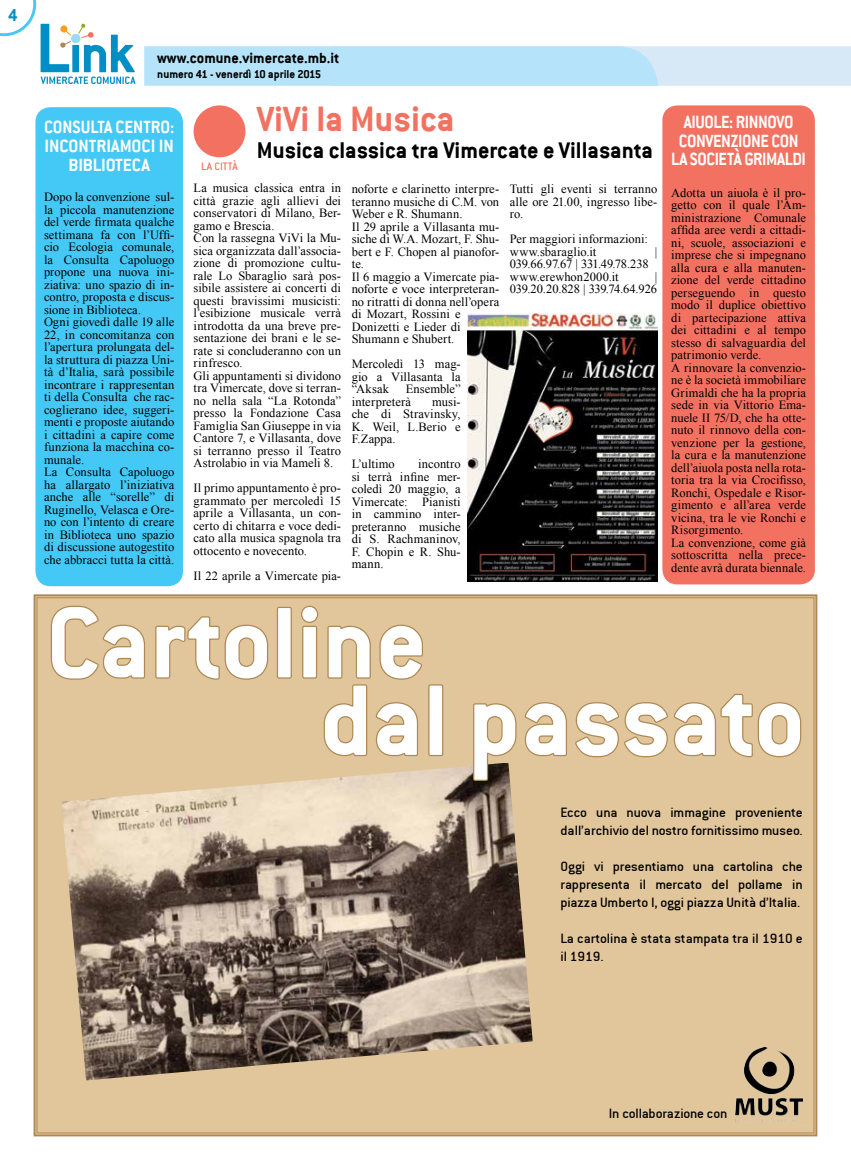
<style>
.page{position:relative;width:851px;height:1170px;background:#fff}
.page>*{position:absolute;margin:0;border:0;box-sizing:border-box;transform-origin:0 0}
.t1{font:700 110px/77.5px "Conduit ITC";color:#fff}
.t2{font:700 38.75px "Conduit ITC";color:#f37160}
.t3{font:700 25px "Conduit ITC";color:#000}
.t4{font:700 19.5px/18.8px "Conduit ITC";letter-spacing:-.005em;color:#fff;text-align:right;scale:.91 1}
.t5{font:700 19.5px/18.8px "Conduit ITC";letter-spacing:-.005em;color:#fff;text-align:center;scale:.94 1}
.t6{font:700 18.75px "Conduit ITC";color:#008fc5}
.t7{font:700 16.25px "Conduit ITC";color:#000}
.t8{font:15px/18px "Conduit ITC";color:#000}
.t9{font:12.5px/12.5px "Times New Roman";letter-spacing:.005em;color:#000}
.t10{font:700 12.5px "Conduit ITC";color:#000}
.t11{font:11.88px "Conduit ITC";color:#f37160}
</style>
<div class="page">
<svg style="left:144px;top:46px;width:706px;height:40px;background:#bee4f9"></svg>
<div style="left:33px;top:594px;width:785px;height:543px;background:#e2c69b"></div>
<svg style="left:0;top:0;width:135px;height:84px"></svg>
<div style="left:193px;top:105px;width:52px;height:52px;background:#f37160;border-radius:50%"></div>
<div style="left:662px;top:105px;width:152px;height:479px;background:#f37160;border-radius:15px"></div>
<img style="left:61px;top:762px;width:471px;height:318px">
<svg style="left:49px;top:604px;width:97px;height:77px;background:#d8ba8e"></svg>
<svg style="left:154px;top:615px;width:116px;height:66px;background:#d8ba8d"></svg>
<div style="left:277px;top:606px;width:15px;height:72px;border:2px solid #af8855"></div>
<svg style="left:299px;top:604px;width:125px;height:154px;background:#d9bc8f"></svg>
<div style="left:428px;top:684px;width:15px;height:72px;border:2px solid #af8855"></div>
<svg style="left:471px;top:692px;width:331px;height:90px;background:#d7b98e"></svg>
<img style="left:735px;top:1046px;width:67px;height:75px">
<div style="left:35px;top:107px;width:148px;height:479px;background:#44c8f5;border-radius:15px"></div>
<img style="left:467px;top:313px;width:190px;height:268px">
<h3 class="t6" style="left:8px;top:4px;width:11px">4</h3>
<h3 class="t7" style="left:157px;top:48px;width:183px">www.comune.vimercate.mb.it</h3>
<p class="t10" style="left:157px;top:67px;width:165px">numero 41 - venerdì 10 aprile 2015</p>
<h2 class="t2" style="left:257px;top:96px;width:199px">ViVi la Musica</h2>
<h3 class="t3" style="left:257px;top:136px;width:397px">Musica classica tra Vimercate e Villasanta</h3>
<h3 class="t4" style="left:683px;top:112px;width:18px">Aiuole</h3>
<h3 class="t4" style="left:729px;top:112px;width:17px">: rinnovo</h3>
<h3 class="t4" style="left:678px;top:131px;width:10px">convenzione</h3>
<h3 class="t5" style="left:44px;top:117px;width:140px">CONSULTA CENTRO:<br>INCONTRIAMOCI IN<br>BIBLIOTECA</h3>
<p class="t9" style="left:44px;top:190px;width:132px">Dopo la convenzione sul&shy;la piccola manutenzione del verde firmata qualche settimana fa con l’Uffi&shy;cio Ecologia comunale, la Consulta Capoluogo propone una nuova ini&shy;ziativa: uno spazio di in&shy;contro, proposta e discus&shy;sione in Biblioteca.<br>Ogni giovedì dalle 19 alle<br>22, in concomitanza con l’apertura prolungata del&shy;la struttura di piazza Uni&shy;tà d’Italia, sarà possibile incontrare i rappresentan ti della Consulta che rac&shy;coglierano idee, suggeri&shy;menti e proposte aiutando i cittadini a capire come funziona la macchina co&shy;munale.<br>La Consulta Capoluogo ha allargato l’iniziativa anche alle “sorelle” di<br>Ruginello, Velasca e Ore&shy;no con l’intento di creare in Biblioteca uno spazio di discussione autogestito che abbracci tutta la città.</p>
<h3 class="t4" style="left:671px;top:131px;width:125px">con<br>la Società Gri maldi</h3>
<p class="t9" style="left:671px;top:186px;width:136px">Adotta un aiuola è il pro&shy;getto con il quale l’Am&shy;ministrazione Comunale affida aree verdi a cittadi&shy;ni, scuole, associazioni e imprese che si impegnano alla cura e alla manuten&shy;zione del verde cittadino perseguendo in questo modo il duplice obiettivo di partecipazione attiva dei cittadini e al tempo stesso di salvaguardia del patrimonio verde.<br>A rinnovare la convenzio&shy;ne è la società immobiliare<br>Grimaldi che ha la propria sede in via Vittorio Ema&shy;nuele II 75/D, che ha otte&shy;nuto il rinnovo della con&shy;venzione per la gestione, la cura e la manutenzione dell’aiuola posta nella rota&shy;toria tra la via Crocifisso,<br>Ronchi, Ospedale e Risor&shy;gimento e all’area verde vicina, tra le vie Ronchi e<br>Risorgimento.<br>La convenzione, come già sottoscritta nella prece&shy;dente avrà durata biennale.</p>
<h1 class="t1" style="left:320px;top:602px;width:486px;text-indent:-274px">Cartoline<br>dal passato</h1>
<p class="t8" style="left:560px;top:803px;width:244px">Ecco una nuova immagine proveniente dall’archivio del nostro fornitissimo museo.</p>
<p class="t8" style="left:560px;top:857px;width:244px;text-align:justify">Oggi vi presentiamo una cartolina che rappresenta il mercato del pollame in piazza Umberto I, oggi piazza Unità d’Italia.</p>
<p class="t8" style="left:560px;top:929px;width:244px">La cartolina è stata stampata tra il 1910 e il 1919.</p>
<p class="t11" style="left:201px;top:160px;width:38px">lacittà</p>
<p class="t9" style="left:193px;top:181px;width:149px">La musica classica entra in città grazie agli allievi dei conservatori di Milano, Ber&shy;gamo e Brescia.<br>Con la rassegna ViVi la Mu&shy;sica organizzata dall’associa&shy;zione di promozione cultu&shy;rale Lo Sbaraglio sarà pos&shy;sibile assistere ai concerti di questi bravissimi musicisti: l’esibizione musicale verrà introdotta da una breve pre&shy;sentazione dei brani e le se&shy;rate si concluderanno con un rinfresco.<br>Gli appuntamenti si dividono tra Vimercate, dove si terran&shy;no nella sala “La Rotonda” presso la Fondazione Casa<br>Famiglia San Giuseppe in via<br>Cantore 7, e Villasanta, dove si terranno presso il Teatro<br>Astrolabio in via Mameli 8.</p>
<p class="t9" style="left:193px;top:481px;width:149px;text-align:justify">Il primo appuntamento è pro&shy;grammato per mercoledì 15 aprile a Villasanta, un con&shy;certo di chitarra e voce dedi&shy;cato alla musica spagnola tra ottocento e novecento.</p>
<p class="t9" style="left:193px;top:569px;width:149px">Il 22 aprile a Vimercate pia-</p>
<p class="t9" style="left:510px;top:182px;width:149px;text-align:justify">Tutti gli eventi si terranno alle ore 21.00, ingresso libe&shy;ro.</p>
<p class="t9" style="left:510px;top:232px;width:140px">Per maggiori informazioni: www.sbaraglio.it</p>
<p class="t9" style="left:351px;top:182px;width:149px">noforte e clarinetto interpre&shy;teranno musiche di C.M. von<br>Weber e R. Shumann.<br>Il 29 aprile a Villasanta mu&shy;siche di W.A. Mozart, F. Shu&shy;bert e F. Chopen al pianofor&shy;te.<br>Il 6 maggio a Vimercate pia&shy;noforte e voce interpreteran&shy;no ritratti di donna nell’opera di Mozart, Rossini e<br>Donizetti e Lieder di<br>Shumann e Shubert.</p>
<p class="t9" style="left:351px;top:357px;width:110px;text-align:justify">Mercoledì 13 mag&shy;gio a Villasanta la “Aksak</p>
<p class="t9" style="left:654px;top:245px;width:4px">|</p>
<p class="t9" style="left:510px;top:257px;width:140px">039.66.97.67 | 331.49.78.238 www.erewhon2000.it</p>
<p class="t9" style="left:510px;top:270px;width:149px;text-align:right">|<br>039.20.20.828 | 339.74.64.926</p>
<p class="t9" style="left:351px;top:382px;width:110px;text-indent:54px">Ensemble” interpreterà</p>
<p class="t9" style="left:351px;top:395px;width:110px;text-align:justify;text-indent:80px">musi&shy;che di Stravinsky, K. Weil, L.Berio e F.Zappa.</p>
<p class="t9" style="left:351px;top:457px;width:45px">L’ultimo</p>
<p class="t9" style="left:351px;top:457px;width:110px;text-align:justify;text-indent:66px">incontro si terrà infine mer&shy;coledì 20 maggio, a Vimercate: Pianisti in cammino inter&shy;preteranno musiche di S. Rachmaninov, F. Chopin e R. Shu&shy;mann.</p>
<p class="t8" style="left:608px;top:1103px;width:120px">In collaborazione con</p>
</div>
